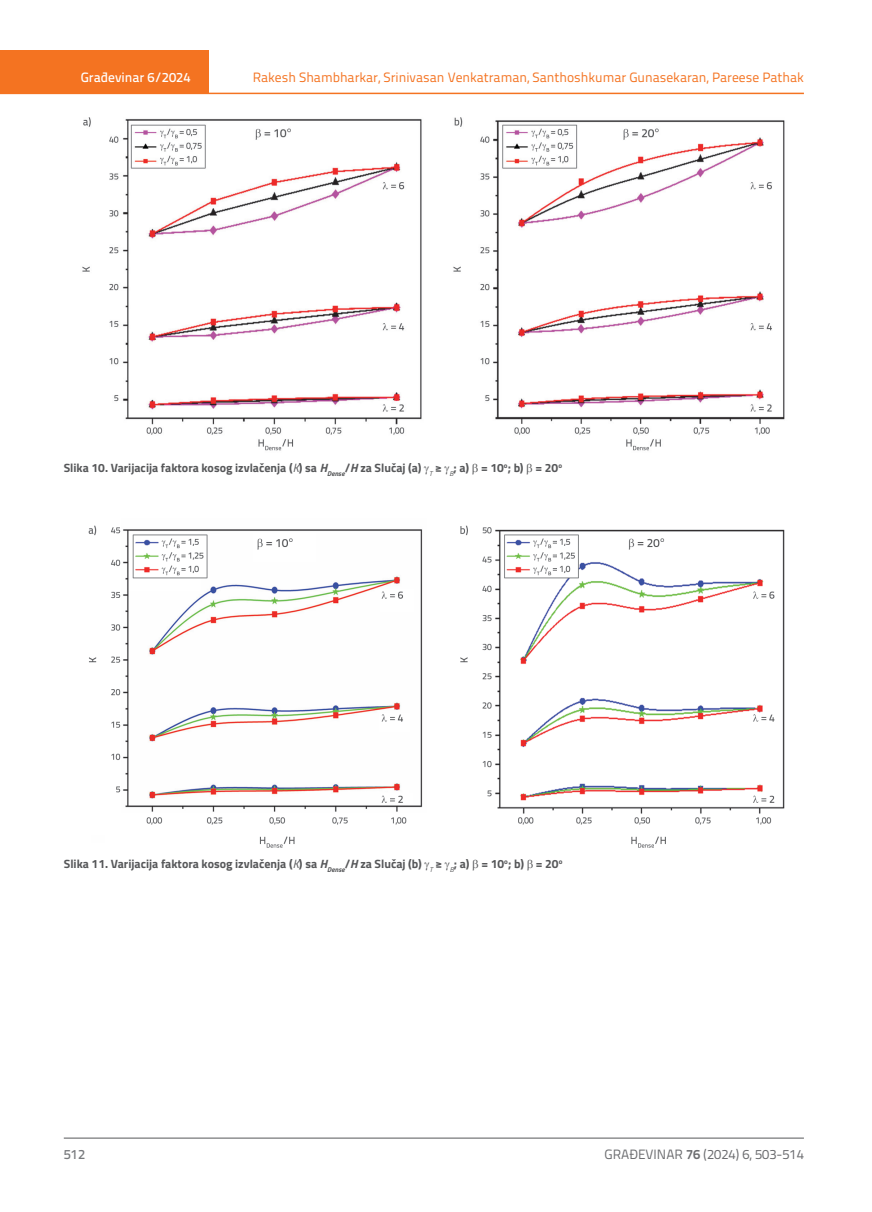
<style>
.page{position:relative;width:872px;height:1212px;background:#fff}
.page>*{position:absolute;margin:0;border:0;box-sizing:border-box;transform-origin:0 0}
.t1{font:13.5px "Titillium Text 22 L";color:#f47321}
.t2{font:13.5px "Titillium Text 22 L";color:#6c6d70}
.t3{font:500 13.5px "Titillium Text 22 L";color:#fff}
.t4{font:500 13.5px "Titillium Text 22 L";color:#787a7d}
.t5{font:700 12px "Titillium";color:#57585a}
.s1{font-weight:400;font-style:italic}
.s2{font-style:italic}
.s3{font-weight:700}
</style>
<div class="page">
<div style="left:0;top:50px;width:208px;height:44px;background:#f47321"></div>
<hr style="left:0;top:93px;width:804px;height:1px;background:#f47321">
<hr style="left:64px;top:1138px;width:740px;height:1px;background:#57585a">
<img style="left:82px;top:117px;width:703px;height:334px">
<img style="left:88px;top:525px;width:697px;height:323px">
<p class="t3" style="left:81px;top:67px;width:111px">Građevinar 6/2024</p>
<p class="t1" style="left:253px;top:68px;width:553px">Rakesh Shambharkar, Srinivasan Venkatraman, Santhoshkumar Gunasekaran, Pareese Pathak</p>
<p class="t5" style="left:64px;top:458px;width:500px">Slika 10. Varijacija faktora kosog izvlačenja (<span class="s1">K</span>) sa <span class="s2">H</span><sub>Dense</sub>/<span class="s2">H</span> za Slučaj (a) <sub>T</sub> ≥ <sub>B</sub>; a) = 10<sup>o</sup>; b) = 20<sup>o</sup></p>
<p class="t5" style="left:64px;top:855px;width:500px">Slika 11. Varijacija faktora kosog izvlačenja (<span class="s1">K</span>) sa <span class="s2">H</span><sub>Dense</sub>/<span class="s2">H</span> za Slučaj (b) <sub>T</sub> ≥ <sub>B</sub>; a) = 10<sup>o</sup>; b) = 20<sup>o</sup></p>
<p class="t4" style="left:64px;top:1144px;width:23px">512</p>
<p class="t2" style="left:604px;top:1144px;width:201px">GRAĐEVINAR <span class="s3">76</span> (2024) 6, 503-514</p>
</div>
